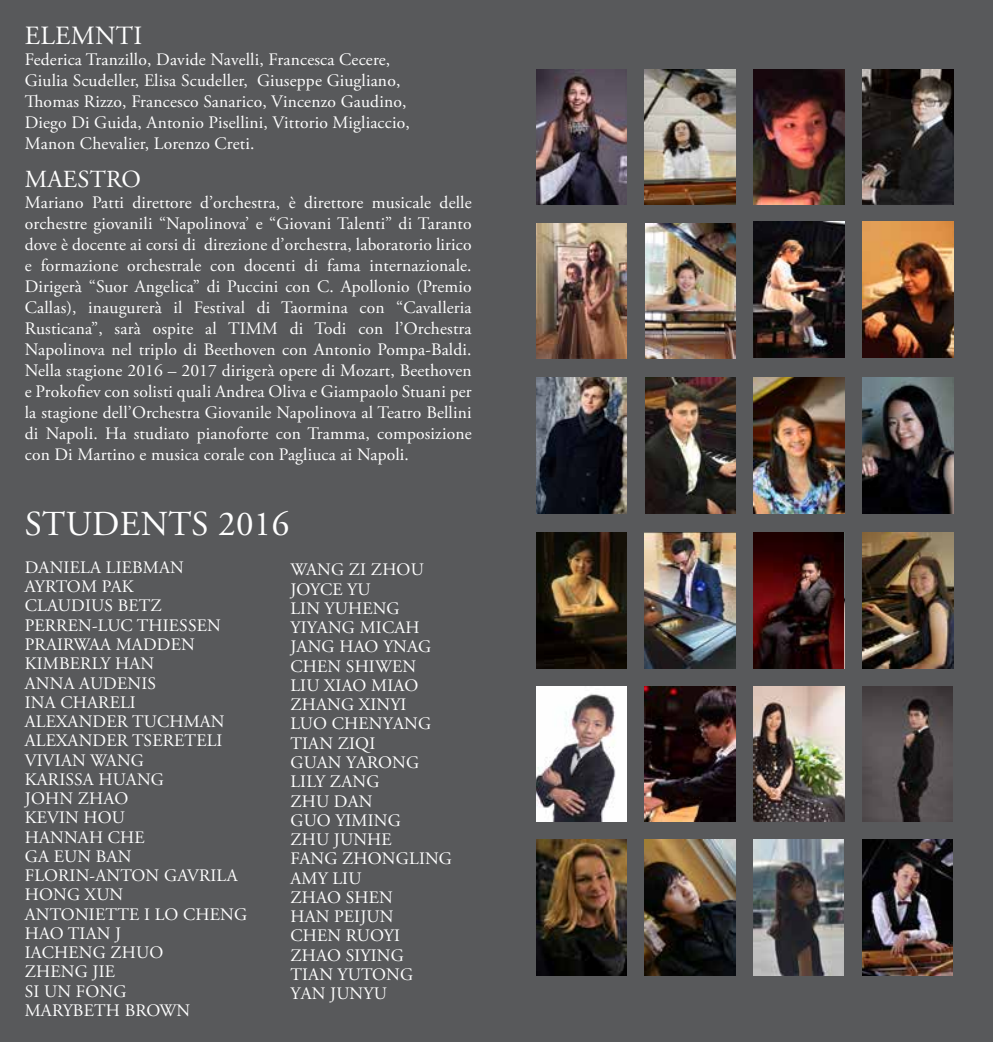
<style>
.page{position:relative;width:993px;height:1042px;background:#fff}
.page>*{position:absolute;margin:0;border:0;box-sizing:border-box;transform-origin:0 0}
.t1{font:35px "Adobe Garamond Pro";letter-spacing:.01em;color:#fff}
.t2{font:26.25px "Adobe Garamond Pro";letter-spacing:.01em;color:#fff}
.t3{font:24.5px "Adobe Garamond Pro";letter-spacing:.01em;color:#fff}
.t4{font:17.5px/19.2px "Adobe Garamond Pro";letter-spacing:.01em;color:#fff}
</style>
<div class="page">
<div style="left:0;top:0;width:496px;height:1042px;background:#58595b"></div>
<div style="left:496px;top:0;width:496px;height:1042px;background:#58595b"></div>
<img style="left:536px;top:69px;width:90px;height:136px">
<img style="left:644px;top:69px;width:91px;height:136px">
<img style="left:753px;top:69px;width:91px;height:136px">
<img style="left:862px;top:69px;width:91px;height:136px">
<img style="left:536px;top:223px;width:90px;height:136px">
<img style="left:645px;top:223px;width:90px;height:136px">
<img style="left:753px;top:222px;width:91px;height:136px">
<img style="left:862px;top:222px;width:91px;height:136px">
<img style="left:536px;top:377px;width:90px;height:136px">
<img style="left:645px;top:377px;width:90px;height:136px">
<img style="left:753px;top:377px;width:91px;height:136px">
<img style="left:536px;top:532px;width:90px;height:136px">
<img style="left:644px;top:532px;width:91px;height:136px">
<img style="left:753px;top:532px;width:90px;height:136px">
<img style="left:862px;top:533px;width:91px;height:135px">
<img style="left:536px;top:686px;width:90px;height:136px">
<img style="left:644px;top:686px;width:91px;height:136px">
<img style="left:862px;top:686px;width:90px;height:136px">
<img style="left:536px;top:839px;width:90px;height:136px">
<img style="left:644px;top:839px;width:91px;height:136px">
<img style="left:753px;top:839px;width:90px;height:136px">
<img style="left:862px;top:839px;width:90px;height:136px">
<img style="left:753px;top:686px;width:91px;height:136px">
<img style="left:862px;top:377px;width:91px;height:136px">
<h2 class="t2" style="left:25px;top:20px;width:119px">ELEMNTI</h2>
<p class="t4" style="left:25px;top:49px;width:386px;line-height:21px">Federica Tranzillo, Davide Navelli, Francesca Cecere, Giulia Scudeller, Elisa Scudeller, Giuseppe Giugliano, Thomas Rizzo, Francesco Sanarico, Vincenzo Gaudino, Diego Di Guida, Antonio Pisellini, Vittorio Migliaccio, Manon Chevalier, Lorenzo Creti.</p>
<h3 class="t3" style="left:25px;top:165px;width:117px">MAESTRO</h3>
<p class="t4" style="left:25px;top:193px;width:448px;line-height:21px;text-align:justify">Mariano Patti direttore d’orchestra, è direttore musicale delle orchestre giovanili “Napolinova’ e “Giovani Talenti” di Taranto dove è docente ai corsi di direzione d’orchestra, laboratorio lirico e formazione orchestrale con docenti di fama internazionale.<br>Dirigerà “Suor Angelica” di Puccini con C. Apollonio (Premio Callas), inaugurerà il Festival di Taormina con “Cavalleria Rusticana”, sarà ospite al TIMM di Todi con l’Orchestra Napolinova nel triplo di Beethoven con Antonio Pompa-Baldi.<br>Nella stagione 2016 – 2017 dirigerà opere di Mozart, Beethoven e Prokofiev con solisti quali Andrea Oliva e Giampaolo Stuani per la stagione dell’Orchestra Giovanile Napolinova al Teatro Bellini di Napoli. Ha studiato pianoforte con Tramma, composizione con Di Martino e musica corale con Pagliuca ai Napoli.</p>
<h1 class="t1" style="left:25px;top:503px;width:266px">STUDENTS 2016</h1>
<p class="t4" style="left:25px;top:558px;width:224px">DANIELA LIEBMAN<br>AYRTOM PAK<br>CLAUDIUS BETZ<br>PERREN-LUC THIESSEN<br>PRAIRWAA MADDEN<br>KIMBERLY HAN<br>ANNA AUDENIS<br>INA CHARELI<br>ALEXANDER TUCHMAN<br>ALEXANDER TSERETELI<br>VIVIAN WANG<br>KARISSA HUANG<br>JOHN ZHAO<br>KEVIN HOU<br>HANNAH CHE<br>GA EUN BAN<br>FLORIN-ANTON GAVRILA<br>HONG XUN<br>ANTONIETTE I LO CHENG<br>HAO TIAN J<br>IACHENG ZHUO<br>ZHENG JIE<br>SI UN FONG<br>MARYBETH BROWN</p>
<p class="t4" style="left:290px;top:561px;width:163px">WANG ZI ZHOU<br>JOYCE YU<br>LIN YUHENG<br>YIYANG MICAH<br>JANG HAO YNAG<br>CHEN SHIWEN<br>LIU XIAO MIAO<br>ZHANG XINYI<br>LUO CHENYANG<br>TIAN ZIQI<br>GUAN YARONG<br>LILY ZANG<br>ZHU DAN<br>GUO YIMING<br>ZHU JUNHE<br>FANG ZHONGLING<br>AMY LIU<br>ZHAO SHEN<br>HAN PEIJUN<br>CHEN RUOYI<br>ZHAO SIYING<br>TIAN YUTONG<br>YAN JUNYU</p>
</div>
